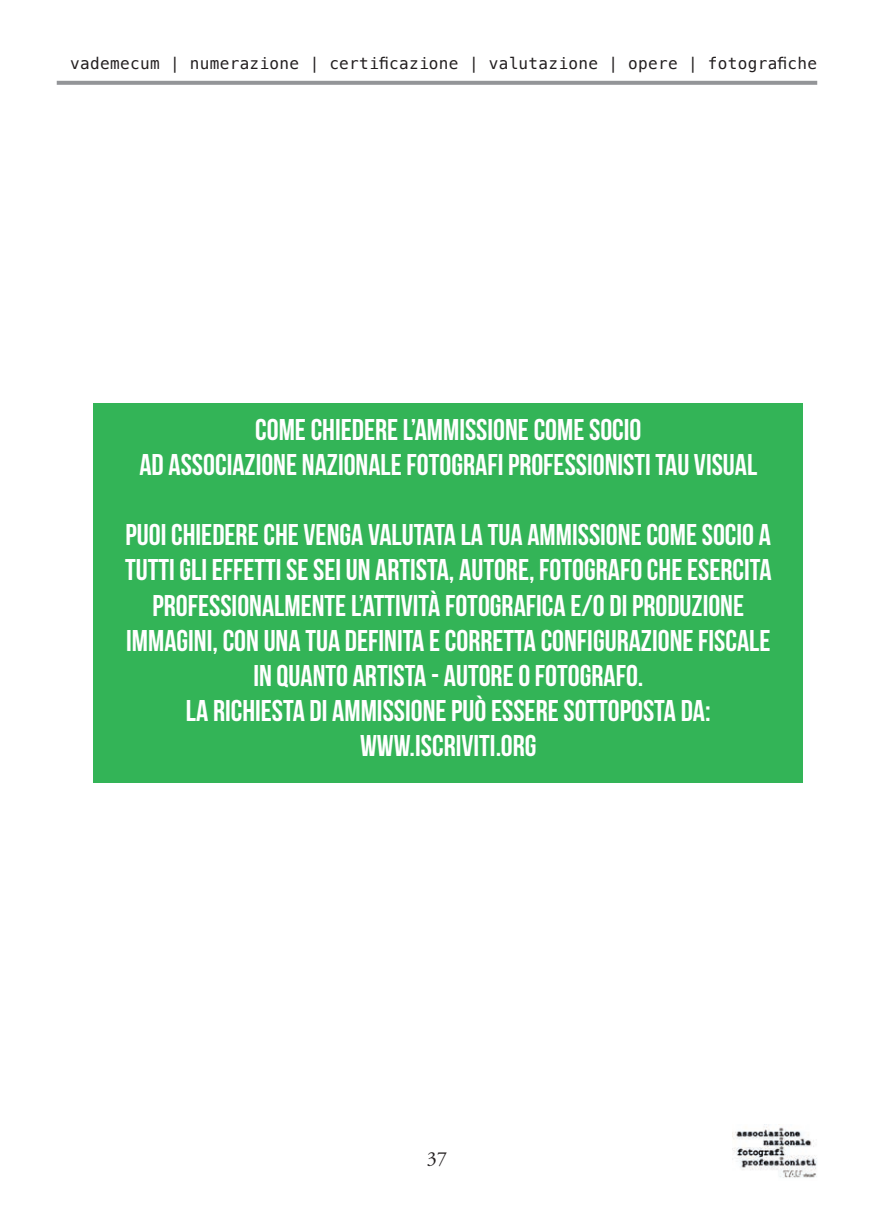
<style>
.page{position:relative;width:874px;height:1225px;background:#fff}
.page>*{position:absolute;margin:0;border:0;box-sizing:border-box;transform-origin:0 0}
.t1{font:30px/35.2px "Bebas Neue";color:#fff;text-align:center}
.t2{font:20px "Adobe Garamond Pro";color:#231f20}
.t3{font:16px "Menlo";letter-spacing:.02em;color:#231f20}
</style>
<div class="page">
<svg style="left:57px;top:81px;width:759px;height:4px;background:#989a9d"></svg>
<img style="left:732px;top:1124px;width:84px;height:54px">
<div style="left:94px;top:403px;width:708px;height:379px;background:#33b457"></div>
<p class="t3" style="left:70px;top:52px;width:748px">vademecum | numerazione | certificazione | valutazione | opere | fotografiche</p>
<p class="t1" style="left:139px;top:411px;width:619px">COME CHIEDERE L’AMMISSIONE COME SOCIO<br>AD ASSOCIAZIONE NAZIONALE FOTOGRAFI PROFESSIONISTI TAU VISUAL</p>
<p class="t1" style="left:125px;top:517px;width:647px">PUOI CHIEDERE CHE VENGA VALUTATA LA TUA AMMISSIONE COME SOCIO A TUTTI GLI EFFETTI SE SEI UN ARTISTA, AUTORE, FOTOGRAFO CHE ESERCITA PROFESSIONALMENTE L’ATTIVITÀ FOTOGRAFICA E/O DI PRODUZIONE IMMAGINI, CON UNA TUA DEFINITA E CORRETTA CONFIGURAZIONE FISCALE IN QUANTO ARTISTA - AUTORE O FOTOGRAFO.<br>LA RICHIESTA DI AMMISSIONE PUÒ ESSERE SOTTOPOSTA DA:<br>WWW.ISCRIVITI.ORG</p>
<p class="t2" style="left:427px;top:1146px;width:21px">37</p>
</div>
